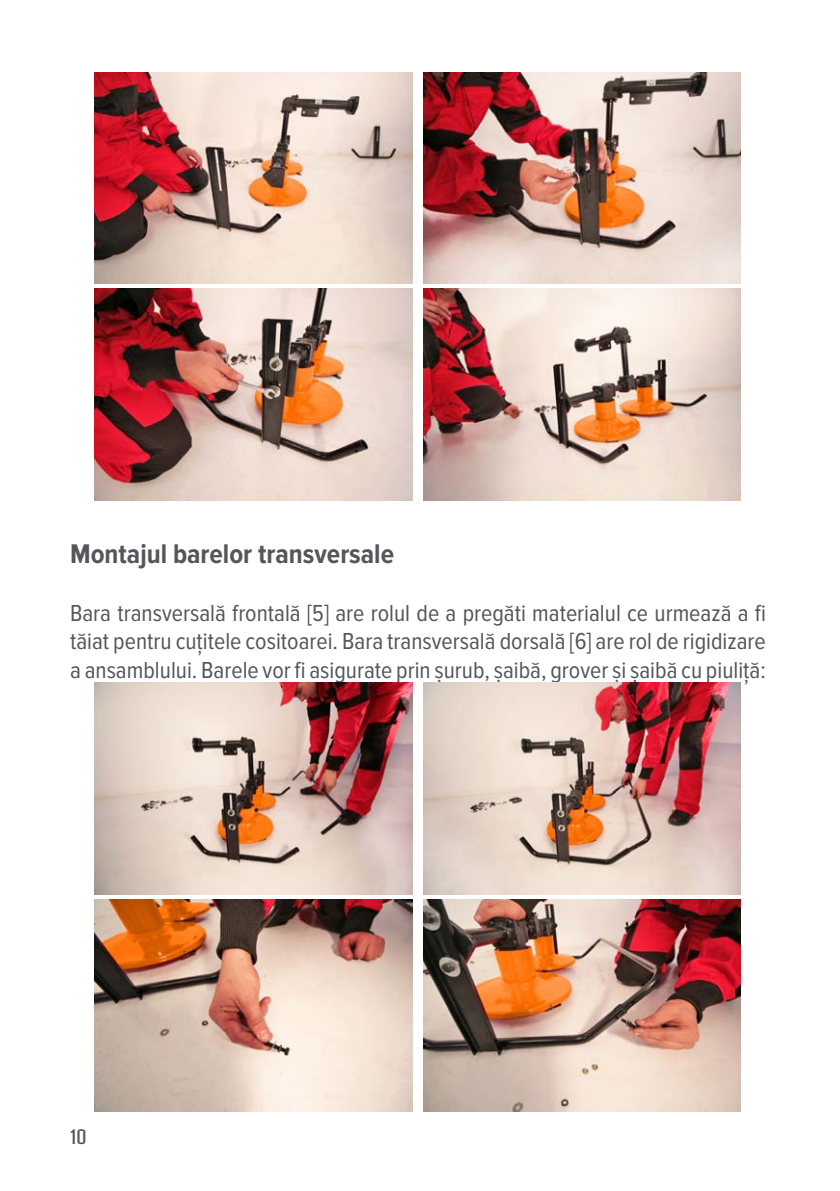
<style>
.page{position:relative;width:840px;height:1191px;background:#fff}
.page>*{position:absolute;margin:0;border:0;box-sizing:border-box;transform-origin:0 0}
.t1{font:700 28px "Proxima Nova Cond";color:#53565a}
.t2{font:24px/28.8px "Proxima Nova Cond";color:#53565a;text-align:justify}
.t3{font:20px "Pressio No.42";color:#53565a}
</style>
<div class="page">
<img style="left:95px;top:72px;width:317px;height:212px">
<img style="left:423px;top:72px;width:317px;height:212px">
<img style="left:95px;top:289px;width:317px;height:211px">
<img style="left:423px;top:289px;width:317px;height:211px">
<img style="left:95px;top:683px;width:317px;height:211px">
<img style="left:423px;top:683px;width:317px;height:211px">
<img style="left:95px;top:899px;width:317px;height:212px">
<img style="left:423px;top:899px;width:317px;height:212px">
<p class="t1" style="left:70px;top:538px;width:325px">Montajul barelor transversale</p>
<p class="t2" style="left:70px;top:598px;width:697px">Bara transversală frontală [5] are rolul de a pregăti materialul ce urmează a fi tăiat pentru cuțitele cositoarei. Bara transversală dorsală [6] are rol de rigidizare a ansamblului. Barele vor fi asigurate prin șurub, șaibă, grover și șaibă cu piuliță:</p>
<p class="t3" style="left:70px;top:1125px;width:18px">10</p>
</div>
